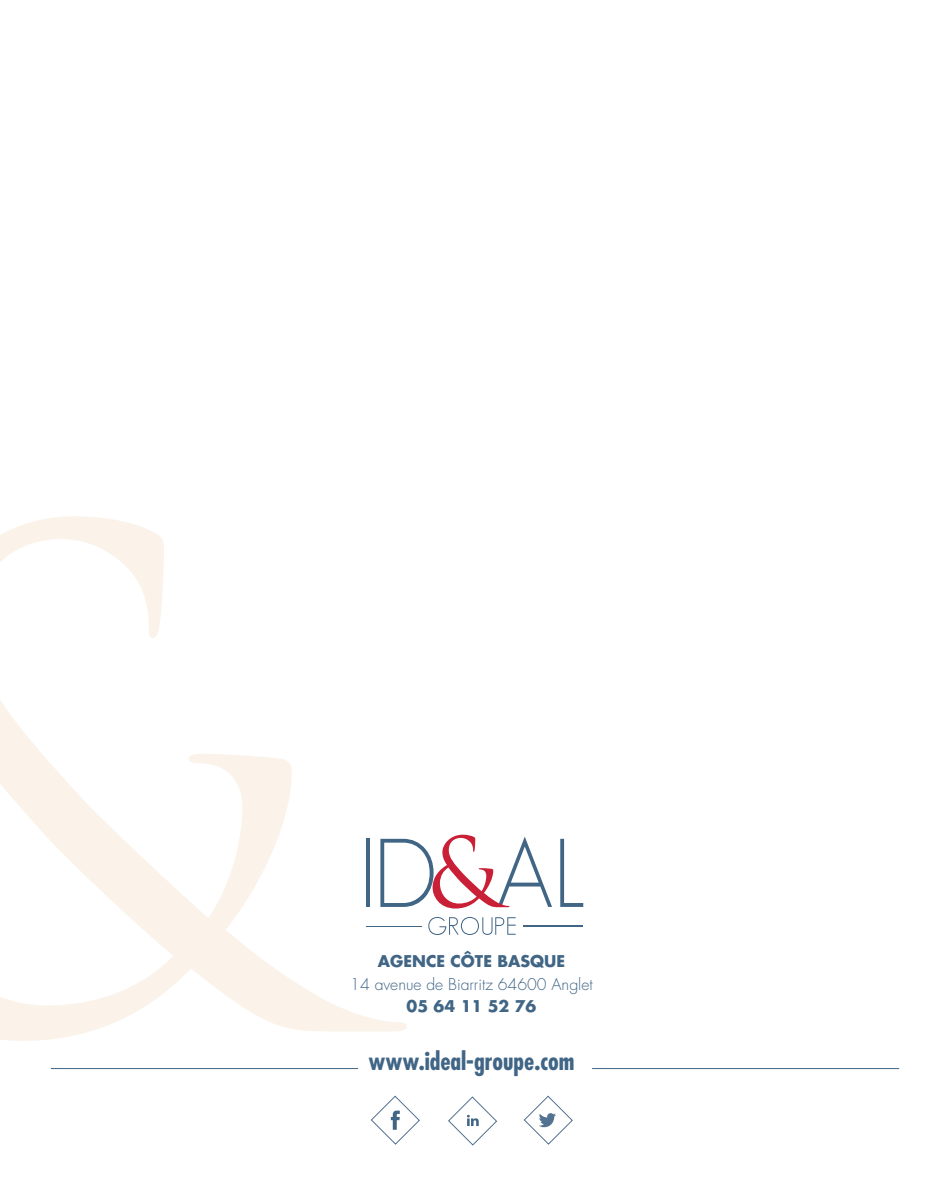
<style>
.page{position:relative;width:943px;height:1191px;background:#fff}
.page>*{position:absolute;margin:0;border:0;box-sizing:border-box;transform-origin:0 0}
.t1{font:700 condensed 24.5px "Futura LT";color:#406585}
.t2{font:300 15.75px "Futura LT";color:#406585}
.t3{font:700 15.75px "Futura LT";color:#406585}
</style>
<div class="page">
<svg style="left:0;top:516px;width:407px;height:524px"></svg>
<hr style="left:366px;top:839px;width:3px;height:68px;background:#406585">
<svg style="left:560px;top:839px;width:23px;height:68px"></svg>
<hr style="left:366px;top:926px;width:56px;height:1px;background:#406585">
<hr style="left:523px;top:926px;width:60px;height:1px;background:#406585">
<svg style="left:428px;top:917px;width:87px;height:18px"></svg>
<svg style="left:380px;top:834px;width:172px;height:74px"></svg>
<svg style="left:371px;top:1095px;width:49px;height:49px"></svg>
<svg style="left:448px;top:1096px;width:49px;height:49px"></svg>
<hr style="left:592px;top:1068px;width:307px;height:1px;background:#406585">
<hr style="left:51px;top:1068px;width:307px;height:1px;background:#406585">
<svg style="left:523px;top:1095px;width:50px;height:49px"></svg>
<p class="t3" style="left:378px;top:950px;width:188px">AGENCE CÔTE BASQUE</p>
<p class="t2" style="left:350px;top:974px;width:244px">14 avenue de Biarritz 64600 Anglet</p>
<p class="t3" style="left:406px;top:996px;width:131px">05 64 11 52 76</p>
<p class="t1" style="left:368px;top:1045px;width:207px">www.ideal-groupe.com</p>
</div>
